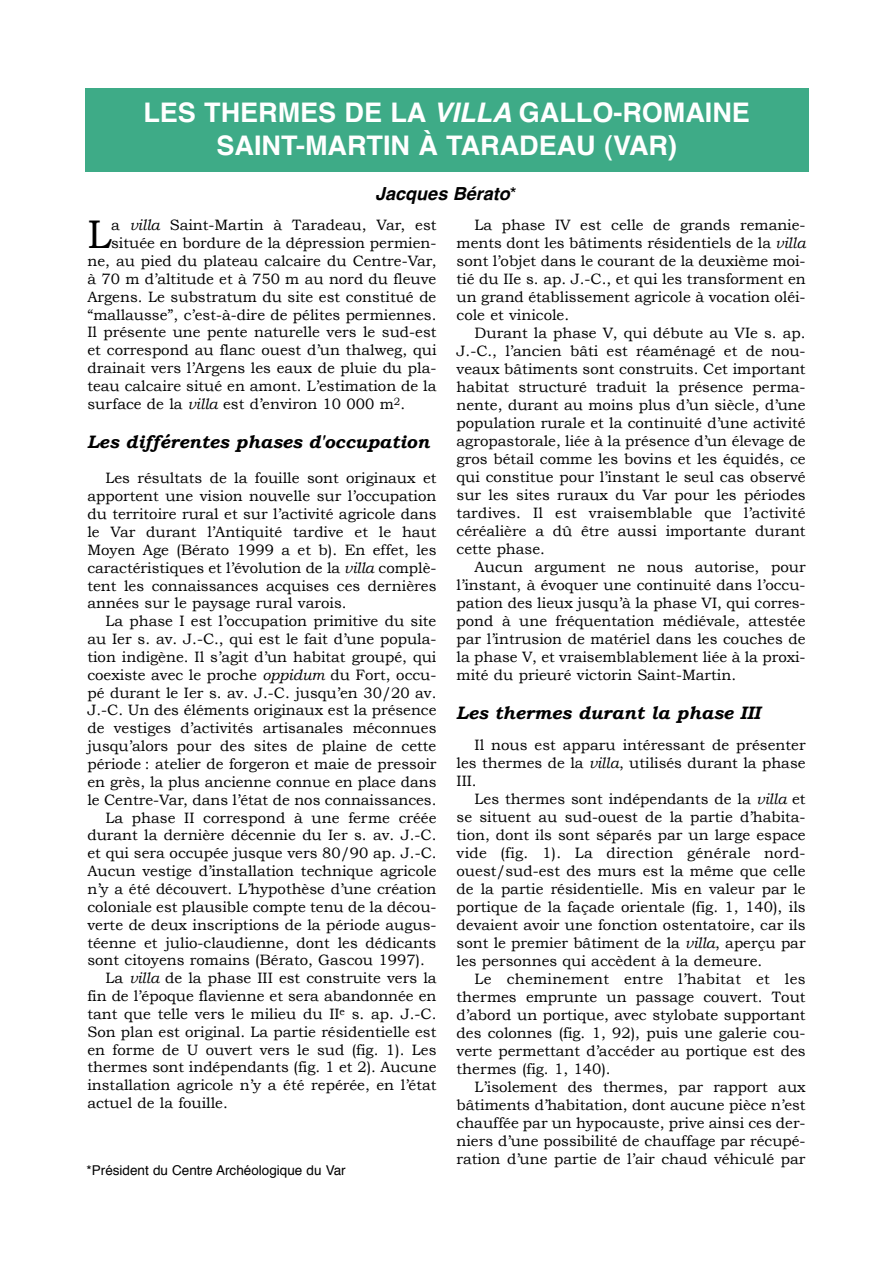
<style>
.page{position:relative;width:893px;height:1263px;background:#fff}
.page>*{position:absolute;margin:0;border:0;box-sizing:border-box;transform-origin:0 0}
.t1{font:39.9px "Bookman Old Style";color:#000}
.t2{font:700 27px/33px "Helvetica";color:#fff;text-align:center}
.t3{font:italic 700 18px "Bookman Old Style";color:#000}
.t4{font:italic 700 18px "Helvetica";color:#000}
.t5{font:15px/18px "Bookman Old Style";color:#000;text-align:justify}
.t6{font:13.5px "Helvetica";color:#000}
.s1{font-style:italic}
.s2{font-weight:400;font-style:normal}
</style>
<div class="page">
<div style="left:85px;top:88px;width:723px;height:83px;background:#3eab87"></div>
<h2 class="t2" style="left:143px;top:98px;width:608px">LES THERMES DE LA <span class="s1">VILLA</span> GALLO-ROMAINE<br>SAINT-MARTIN À TARADEAU (VAR)</h2>
<p class="t4" style="left:375px;top:186px;width:143px">Jacques Bérato<span class="s2">*</span></p>
<h1 class="t1" style="left:87px;top:211px;width:25px">L</h1>
<p class="t5" style="left:111px;top:216px;width:327px">a <span class="s1">villa</span> Saint-Martin à Taradeau, Var, est</p>
<p class="t5" style="left:111px;top:234px;width:327px">située en bordure de la dépression permien-</p>
<p class="t5" style="left:87px;top:252px;width:350px">ne, au pied du plateau calcaire du Centre-Var,</p>
<p class="t5" style="left:87px;top:270px;width:350px">à 70 m d’altitude et à 750 m au nord du fleuve</p>
<p class="t5" style="left:87px;top:287px;width:350px">Argens. Le substratum du site est constitué de</p>
<p class="t5" style="left:87px;top:305px;width:350px">“mallausse”, c’est-à-dire de pélites permiennes.</p>
<p class="t5" style="left:87px;top:323px;width:350px">Il présente une pente naturelle vers le sud-est</p>
<p class="t5" style="left:87px;top:341px;width:350px">et correspond au flanc ouest d’un thalweg, qui</p>
<p class="t5" style="left:87px;top:359px;width:350px">drainait vers l’Argens les eaux de pluie du pla-</p>
<p class="t5" style="left:87px;top:377px;width:350px">teau calcaire situé en amont. L’estimation de la</p>
<p class="t5" style="left:87px;top:395px;width:319px">surface de la <span class="s1">villa</span> est d’environ 10 000 m<sup>2</sup>.</p>
<p class="t3" style="left:87px;top:431px;width:343px">Les différentes phases d'occupation</p>
<p class="t5" style="left:87px;top:469px;width:350px;text-indent:18px">Les résultats de la fouille sont originaux et apportent une vision nouvelle sur l’occupation du territoire rural et sur l’activité agricole dans le Var durant l’Antiquité tardive et le haut Moyen Age (Bérato 1999 a et b). En effet, les caractéristiques et l’évolution de la <span class="s1">villa</span> complè&shy;tent les connaissances acquises ces dernières années sur le paysage rural varois.</p>
<p class="t5" style="left:105px;top:612px;width:332px">La phase I est l’occupation primitive du site</p>
<p class="t5" style="left:87px;top:630px;width:350px">au Ier s. av. J.-C., qui est le fait d’une popula-</p>
<p class="t5" style="left:87px;top:648px;width:350px">tion indigène. Il s’agit d’un habitat groupé, qui</p>
<p class="t5" style="left:87px;top:665px;width:350px">coexiste avec le proche <span class="s1">oppidum</span> du Fort, occu-</p>
<p class="t5" style="left:87px;top:683px;width:350px">pé durant le Ier s. av. J.-C. jusqu’en 30/20 av.</p>
<p class="t5" style="left:87px;top:701px;width:350px">J.-C. Un des éléments originaux est la présence</p>
<p class="t5" style="left:87px;top:719px;width:350px">de vestiges d’activités artisanales méconnues</p>
<p class="t5" style="left:87px;top:737px;width:350px">jusqu’alors pour des sites de plaine de cette</p>
<p class="t5" style="left:87px;top:755px;width:350px">période : atelier de forgeron et maie de pressoir</p>
<p class="t5" style="left:87px;top:773px;width:350px">en grès, la plus ancienne connue en place dans</p>
<p class="t5" style="left:87px;top:790px;width:350px">le Centre-Var, dans l’état de nos connaissances.</p>
<p class="t5" style="left:105px;top:808px;width:332px">La phase II correspond à une ferme créée</p>
<p class="t5" style="left:87px;top:826px;width:350px">durant la dernière décennie du Ier s. av. J.-C.</p>
<p class="t5" style="left:87px;top:844px;width:350px">et qui sera occupée jusque vers 80/90 ap. J.-C.</p>
<p class="t5" style="left:87px;top:862px;width:350px">Aucun vestige d’installation technique agricole</p>
<p class="t5" style="left:87px;top:880px;width:350px">n’y a été découvert. L’hypothèse d’une création</p>
<p class="t5" style="left:87px;top:898px;width:350px">coloniale est plausible compte tenu de la décou-</p>
<p class="t5" style="left:87px;top:915px;width:350px">verte de deux inscriptions de la période augus-</p>
<p class="t5" style="left:87px;top:933px;width:350px">téenne et julio-claudienne, dont les dédicants</p>
<p class="t5" style="left:87px;top:951px;width:339px">sont citoyens romains (Bérato, Gascou 1997).</p>
<p class="t5" style="left:105px;top:969px;width:332px">La <span class="s1">villa</span> de la phase III est construite vers la</p>
<p class="t5" style="left:87px;top:987px;width:350px">fin de l’époque flavienne et sera abandonnée en</p>
<p class="t5" style="left:87px;top:1005px;width:350px">tant que telle vers le milieu du II<sup>e</sup> s. ap. J.-C.</p>
<p class="t5" style="left:87px;top:1022px;width:350px">Son plan est original. La partie résidentielle est</p>
<p class="t5" style="left:87px;top:1040px;width:350px">en forme de U ouvert vers le sud (fig. 1). Les</p>
<p class="t5" style="left:87px;top:1058px;width:350px">thermes sont indépendants (fig. 1 et 2). Aucune</p>
<p class="t5" style="left:87px;top:1076px;width:350px">installation agricole n’y a été repérée, en l’état</p>
<p class="t5" style="left:87px;top:1094px;width:142px">actuel de la fouille.</p>
<p class="t6" style="left:87px;top:1165px;width:261px">*Président du Centre Archéologique du Var</p>
<p class="t5" style="left:456px;top:216px;width:351px;text-indent:18px">La phase IV est celle de grands remanie&shy;ments dont les bâtiments résidentiels de la <span class="s1">villa </span>sont l’objet dans le courant de la deuxième moi&shy;tié du IIe s. ap. J.-C., et qui les transforment en un grand établissement agricole à vocation oléi&shy;cole et vinicole.</p>
<p class="t5" style="left:456px;top:324px;width:351px;text-indent:18px">Durant la phase V, qui débute au VIe s. ap.<br>J.-C., l’ancien bâti est réaménagé et de nou&shy;veaux bâtiments sont construits. Cet important habitat structuré traduit la présence perma&shy;nente, durant au moins plus d’un siècle, d’une population rurale et la continuité d’une activité agropastorale, liée à la présence d’un élevage de gros bétail comme les bovins et les équidés, ce qui constitue pour l’instant le seul cas observé sur les sites ruraux du Var pour les périodes tardives. Il est vraisemblable que l’activité céréalière a dû être aussi importante durant cette phase.</p>
<p class="t5" style="left:456px;top:558px;width:350px;text-indent:18px">Aucun argument ne nous autorise, pour l’instant, à évoquer une continuité dans l’occu&shy;pation des lieux jusqu’à la phase VI, qui corres&shy;pond à une fréquentation médiévale, attestée par l’intrusion de matériel dans les couches de la phase V, et vraisemblablement liée à la proxi&shy;mité du prieuré victorin Saint-Martin.</p>
<p class="t3" style="left:456px;top:702px;width:305px">Les thermes durant la phase III</p>
<p class="t5" style="left:456px;top:736px;width:350px;text-indent:18px">Il nous est apparu intéressant de présenter les thermes de la <span class="s1">villa</span>, utilisés durant la phase III.</p>
<p class="t5" style="left:456px;top:790px;width:350px;text-indent:18px">Les thermes sont indépendants de la <span class="s1">villa</span> et se situent au sud-ouest de la partie d’habita&shy;tion, dont ils sont séparés par un large espace vide (fig. 1). La direction générale nord&shy;ouest/sud-est des murs est la même que celle de la partie résidentielle. Mis en valeur par le portique de la façade orientale (fig. 1, 140), ils devaient avoir une fonction ostentatoire, car ils sont le premier bâtiment de la <span class="s1">villa</span>, aperçu par les personnes qui accèdent à la demeure.</p>
<p class="t5" style="left:456px;top:970px;width:350px;text-indent:18px">Le cheminement entre l’habitat et les thermes emprunte un passage couvert. Tout d’abord un portique, avec stylobate supportant des colonnes (fig. 1, 92), puis une galerie cou&shy;verte permettant d’accéder au portique est des thermes (fig. 1, 140).</p>
<p class="t5" style="left:456px;top:1078px;width:350px;text-indent:18px">L’isolement des thermes, par rapport aux bâtiments d’habitation, dont aucune pièce n’est chauffée par un hypocauste, prive ainsi ces der&shy;niers d’une possibilité de chauffage par récupé&shy;ration d’une partie de l’air chaud véhiculé par</p>
</div>
